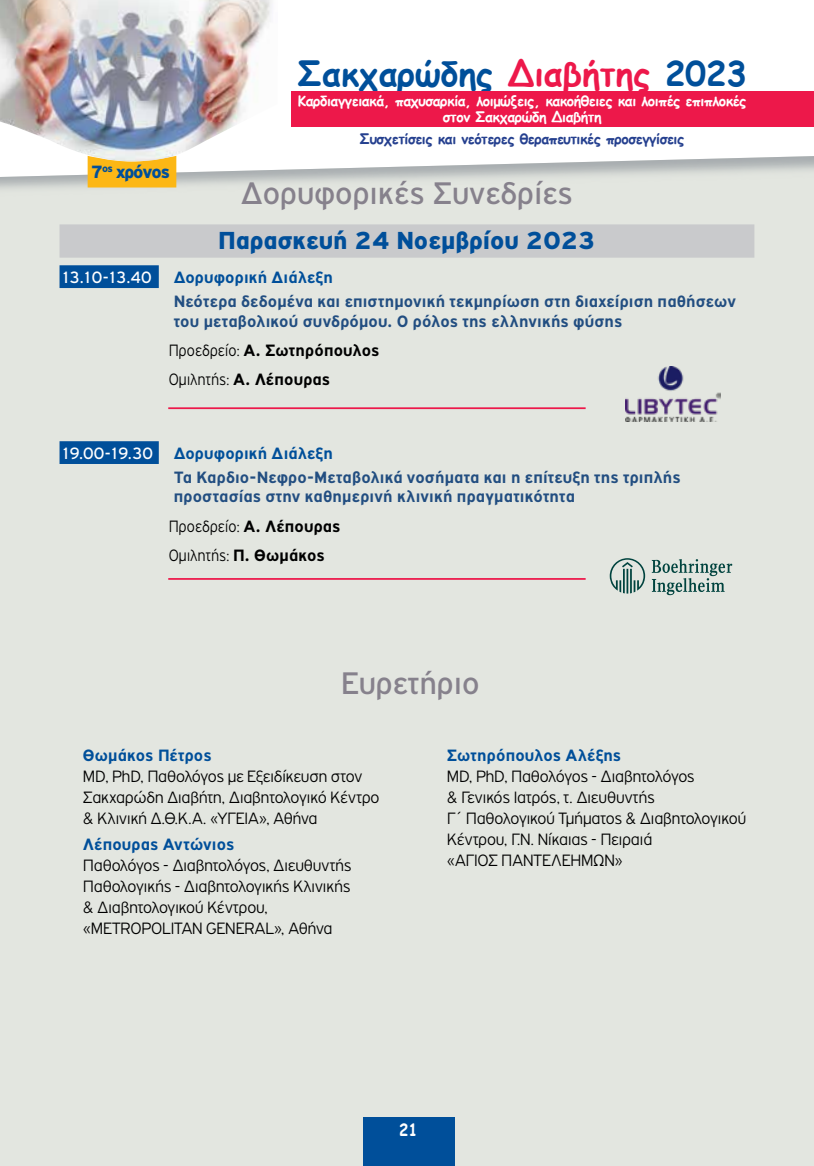
<style>
.page{position:relative;width:814px;height:1166px;background:#fff}
.page>*{position:absolute;margin:0;border:0;box-sizing:border-box;transform-origin:0 0}
.t1{font:700 33.6px "Comic Sans MS";color:#004f9a}
.t2{font:33.25px "PF Highway Gothic";color:#86818c}
.t3{font:900 26.25px "PF Highway Gothic";color:#004f9a}
.t4{font:900 18.9px "PF Highway Gothic";letter-spacing:-.06em;color:#004f9a}
.t5{font:300 17.5px/21px "PF Highway Gothic";letter-spacing:-.02em;color:#000}
.t6{font:700 17.5px/29.2px "PF Highway Gothic";letter-spacing:.01em;color:#224e81}
.t7{font:700 17.5px "PF Highway Gothic";letter-spacing:.01em;color:#004f9a}
.t8{font:700 17.5px/29.2px "PF Highway Gothic";letter-spacing:.01em;color:#000}
.t9{font:17.5px "PF Highway Gothic";letter-spacing:-.08em;color:#fff;scale:.95 1}
.t10{font:700 16.62px "Comic Sans MS";color:#fff;scale:.92 1}
.t11{font:700 14px/16.8px "Comic Sans MS";letter-spacing:-.03em;color:#fff;text-align:center}
.t12{font:700 14px "Comic Sans MS";letter-spacing:-.03em;color:#25408f}
.s1{color:#ed184a}
.s2{font-weight:300}
.s3{font-weight:400;color:#fff}
.s4{color:#004f9a}
.s5{font-weight:300;color:#000}
.s6{color:#000}
</style>
<div class="page">
<div style="left:0;top:200px;width:814px;height:966px;background:#e3e6e0"></div>
<div style="left:88px;top:161px;width:88px;height:26px;background:#fcb715"></div>
<img style="left:0;top:0;width:272px;height:161px">
<div style="left:291px;top:91px;width:523px;height:36px;background:#ed184a"></div>
<div style="left:60px;top:224px;width:694px;height:34px;background:#c9cacc"></div>
<div style="left:60px;top:265px;width:99px;height:23px;background:#004f9a"></div>
<div style="left:60px;top:441px;width:99px;height:23px;background:#004f9a"></div>
<hr style="left:168px;top:578px;width:417px;height:2px;background:#ed184a">
<hr style="left:168px;top:407px;width:417px;height:2px;background:#ed184a">
<svg style="left:609px;top:558px;width:36px;height:35px"></svg>
<svg style="left:651px;top:559px;width:81px;height:36px;background:#abbeb8"></svg>
<img style="left:625px;top:366px;width:95px;height:56px">
<div style="left:362px;top:1117px;width:92px;height:49px;background:#004f9a"></div>
<p class="t4" style="left:91px;top:161px;width:81px">7<sup>ος</sup> χρόνος</p>
<h1 class="t1" style="left:298px;top:49px;width:450px">Σακχαρώδης <span class="s1">Διαβήτης</span> 2023</h1>
<p class="t11" style="left:298px;top:92px;width:450px">Καρδιαγγειακά, παχυσαρκία, λοιμώξεις, κακοήθειες και λοιπές επιπλοκές στον Σακχαρώδη Διαβήτη</p>
<p class="t12" style="left:360px;top:129px;width:326px">Συσχετίσεις και νεότερες θεραπευτικές προσεγγίσεις</p>
<h2 class="t2" style="left:241px;top:176px;width:333px">Δορυφορικές Συνεδρίες</h2>
<h3 class="t3" style="left:218px;top:226px;width:379px">Παρασκευή 24 Νοεμβρίου 2023</h3>
<p class="t9" style="left:60px;top:268px;width:97px">13.10-13.40</p>
<p class="t7" style="left:174px;top:268px;width:161px">Δορυφορική Διάλεξη</p>
<p class="t6" style="left:174px;top:292px;width:563px;line-height:19.2px">Νεότερα δεδομένα και επιστημονική τεκμηρίωση στη διαχείριση παθήσεων του μεταβολικού συνδρόμου. Ο ρόλος της ελληνικής φύσης</p>
<p class="t8" style="left:169px;top:335px;width:212px"><span class="s2">Προεδρείο:</span> Α. Σωτηρόπουλος<br><span class="s2">Ομιλητής:</span> Α. Λέπουρας</p>
<p class="t6" style="left:174px;top:441px;width:508px;line-height:24.2px;text-indent:-113px"><span class="s3">19.00-19.30</span> <span class="s4">Δορυφορική Διάλεξη<br></span>Τα Καρδιο-Νεφρο-Μεταβολικά νοσήματα και η επίτευξη της τριπλής</p>
<p class="t6" style="left:169px;top:482px;width:408px">προστασίας στην καθημερινή κλινική πραγματικότητα<br><span class="s5">Προεδρείο:</span> <span class="s6">Α. Λέπουρας<br></span><span class="s5">Ομιλητής:</span> <span class="s6">Π. Θωμάκος</span></p>
<h2 class="t2" style="left:341px;top:665px;width:140px">Ευρετήριο</h2>
<p class="t7" style="left:83px;top:746px;width:130px">Θωμάκος Πέτρος</p>
<p class="t5" style="left:83px;top:766px;width:298px">MD, PhD, Παθολόγος με Εξειδίκευση στον<br>Σακχαρώδη Διαβήτη, Διαβητολογικό Κέντρο &amp; Κλινική Δ.Θ.Κ.Α. «ΥΓΕΙΑ», Αθήνα</p>
<p class="t7" style="left:83px;top:835px;width:153px">Λέπουρας Αντώνιος</p>
<p class="t5" style="left:83px;top:855px;width:270px">Παθολόγος - Διαβητολόγος, Διευθυντής Παθολογικής - Διαβητολογικής Κλινικής &amp; Διαβητολογικού Κέντρου, «METROPOLITAN GENERAL», Αθήνα</p>
<p class="t7" style="left:447px;top:746px;width:176px">Σωτηρόπουλος Αλέξης</p>
<p class="t5" style="left:447px;top:766px;width:301px">MD, PhD, Παθολόγος - Διαβητολόγος<br>&amp; Γενικός Ιατρός, τ. Διευθυντής<br>Γ΄ Παθολογικού Τμήματος &amp; Διαβητολογικού<br>Κέντρου, Γ.Ν. Νίκαιας - Πειραιά<br>«ΆΓΙΟΣ ΠΑΝΤΕΛΕΉΜΩΝ»</p>
<p class="t10" style="left:399px;top:1117px;width:22px">21</p>
</div>
